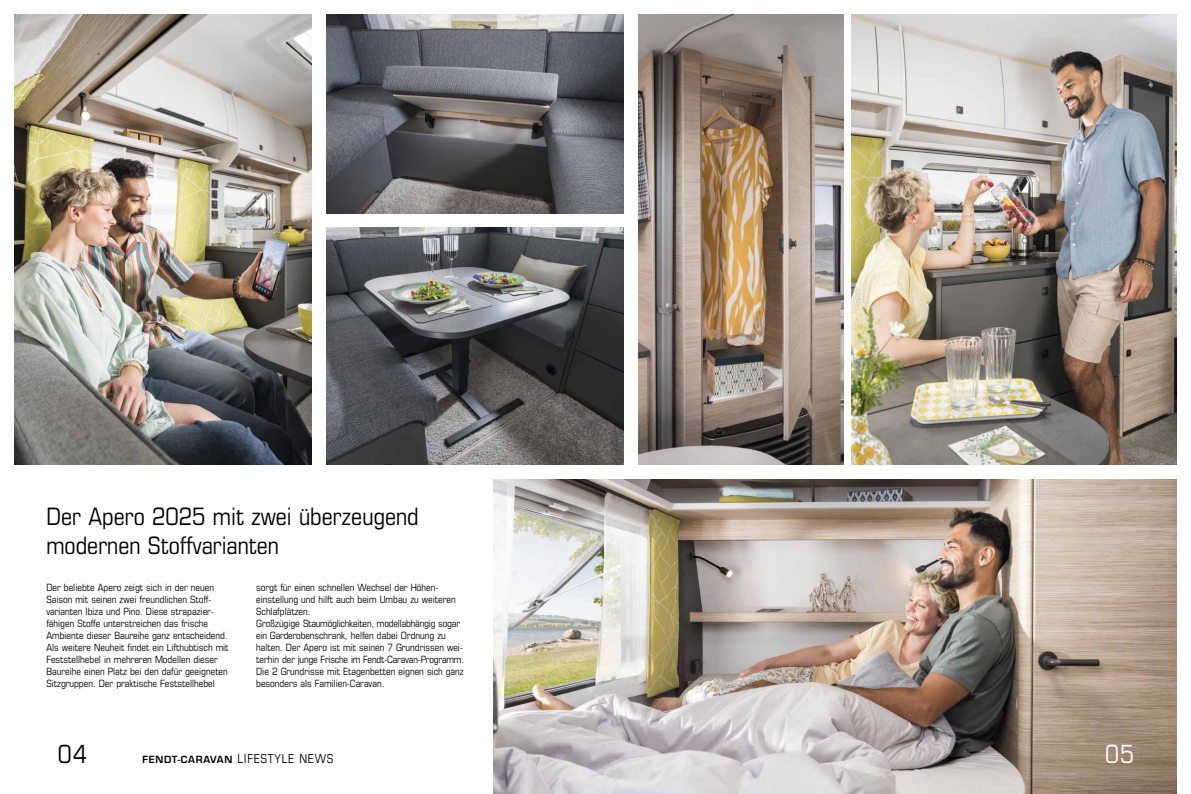
<style>
.page{position:relative;width:1191px;height:794px;background:#fff}
.page>*{position:absolute;margin:0;border:0;box-sizing:border-box;transform-origin:0 0}
.t1{font:condensed 25px "Eurostile";color:#000}
.t2{font:condensed 25px "Eurostile";color:#fff}
.t3{font:condensed 24px/28.8px "Eurostile";color:#000}
.t4{font:condensed 10px/12px "Eurostile";color:#000}
.t5{font:600 9.6px "Eurostile";letter-spacing:.07em;color:#000}
.s1{font-weight:400;font-stretch:condensed;font-size:12.4px}
</style>
<div class="page">
<img style="left:14px;top:14px;width:298px;height:450px">
<img style="left:493px;top:479px;width:683px;height:315px">
<img style="left:852px;top:14px;width:324px;height:450px">
<img style="left:638px;top:14px;width:205px;height:450px">
<img style="left:326px;top:14px;width:298px;height:199px">
<img style="left:326px;top:227px;width:298px;height:237px">
<p class="t3" style="left:46px;top:504px;width:374px">Der Apero 2025 mit zwei überzeugend modernen Stoffvarianten</p>
<p class="t4" style="left:46px;top:582px;width:169px">Der beliebte Apero zeigt sich in der neuen<br>Saison mit seinen zwei freundlichen Stoff&shy;varianten Ibiza und Pino. Diese strapazier-</p>
<p class="t4" style="left:46px;top:618px;width:183px">fähigen Stoffe unterstreichen das frische<br>Ambiente dieser Baureihe ganz entscheidend.</p>
<p class="t4" style="left:46px;top:642px;width:184px">Als weitere Neuheit findet ein Lifthubtisch mit Feststellhebel in mehreren Modellen dieser Baureihe einen Platz bei den dafür geeigneten Sitzgruppen. Der praktische Feststellhebel</p>
<p class="t4" style="left:256px;top:582px;width:201px">sorgt für einen schnellen Wechsel der Höhen&shy;einstellung und hilft auch beim Umbau zu weiteren<br>Schlafplätzen.</p>
<p class="t4" style="left:256px;top:618px;width:209px">Großzügige Staumöglichkeiten, modellabhängig sogar ein Garderobenschrank, helfen dabei Ordnung zu halten. Der Apero ist mit seinen 7 Grundrissen wei&shy;terhin der junge Frische im Fendt-Caravan-Programm.<br>Die 2 Grundrisse mit Etagenbetten eignen sich ganz besonders als Familien-Caravan.</p>
<p class="t1" style="left:58px;top:744px;width:31px">04</p>
<p class="t5" style="left:142px;top:755px;width:193px">FENDT-CARAVAN <span class="s1">LIFESTYLE NEWS</span></p>
<p class="t2" style="left:1105px;top:744px;width:31px">05</p>
</div>
